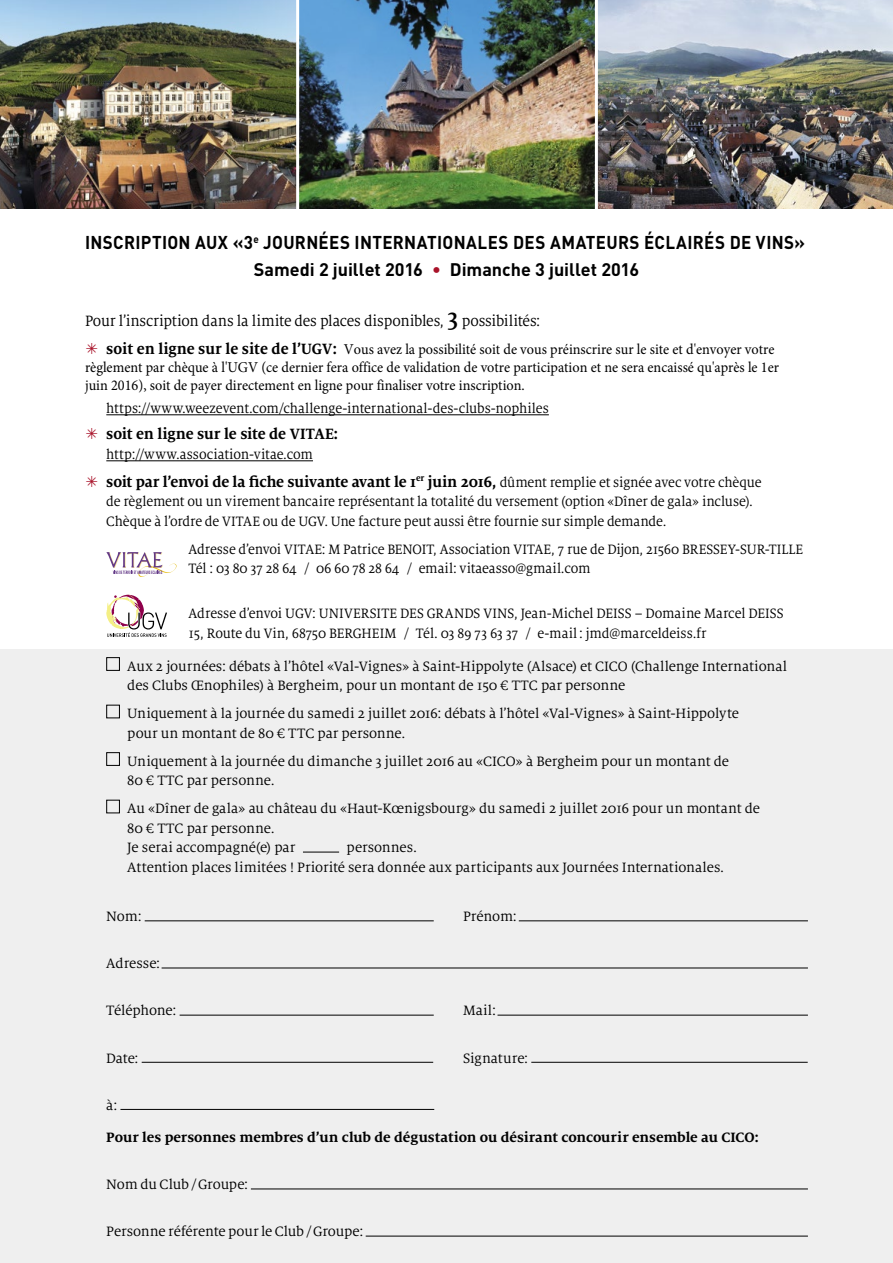
<style>
.page{position:relative;width:893px;height:1263px;background:#fff}
.page>*{position:absolute;margin:0;border:0;box-sizing:border-box;transform-origin:0 0}
.t1{font:700 18.3px "DIN";letter-spacing:.02em;color:#000;scale:.92 1}
.t2{font:700 18px "DIN";color:#000}
.t3{font:700 16.5px "Milo Serif Pro";letter-spacing:-.01em;color:#000;scale:.95 1}
.t4{font:16.5px "Milo Serif Pro";letter-spacing:-.01em;color:#000;scale:.95 1}
.t5{font:15px/19.5px "Milo Serif Pro";letter-spacing:-.005em;color:#000}
.t6{font:15px/19.5px "Milo Serif Pro";letter-spacing:-.005em;color:#000;scale:.95 1}
.t7{font:15px/18px "Minion Pro";color:#000;scale:.95 1}
.t8{font:700 15px "Milo Serif Pro";letter-spacing:-.005em;color:#000}
.s1{color:#a9132a}
.s2{font-weight:500;font-size:27px}
.s3{font-family:"Milo Serif Pro";font-weight:700;font-size:16.5px}
.s4{font-weight:400;font-size:15px}
</style>
<div class="page">
<div style="left:0;top:649px;width:893px;height:614px;background:#efefef"></div>
<hr style="left:106px;top:414px;width:443px;height:1px;background:#000">
<hr style="left:106px;top:460px;width:207px;height:1px;background:#000">
<svg style="left:107px;top:553px;width:70px;height:24px"></svg>
<svg style="left:106px;top:594px;width:61px;height:43px"></svg>
<div style="left:106px;top:657px;width:14px;height:14px;border:1px solid #000"></div>
<div style="left:106px;top:705px;width:14px;height:13px;border:1px solid #000"></div>
<div style="left:106px;top:752px;width:14px;height:14px;border:1px solid #000"></div>
<div style="left:106px;top:800px;width:14px;height:13px;border:1px solid #000"></div>
<hr style="left:303px;top:852px;width:36px;height:1px;background:#000">
<hr style="left:145px;top:920px;width:289px;height:1px;background:#000">
<hr style="left:519px;top:920px;width:289px;height:1px;background:#000">
<hr style="left:162px;top:968px;width:646px;height:1px;background:#000">
<hr style="left:180px;top:1015px;width:254px;height:1px;background:#000">
<hr style="left:497px;top:1015px;width:311px;height:1px;background:#000">
<hr style="left:142px;top:1062px;width:291px;height:1px;background:#000">
<hr style="left:531px;top:1062px;width:277px;height:1px;background:#000">
<hr style="left:120px;top:1109px;width:314px;height:1px;background:#000">
<hr style="left:251px;top:1189px;width:557px;height:1px;background:#000">
<hr style="left:366px;top:1236px;width:442px;height:1px;background:#000">
<img style="left:0;top:0;width:893px;height:208px">
<hr style="left:296px;top:0;width:3px;height:212px;background:#fff">
<hr style="left:595px;top:0;width:3px;height:212px;background:#fff">
<p class="t1" style="left:85px;top:231px;width:784px">INSCRIPTION AUX «3<sup>e</sup> JOURNÉES INTERNATIONALES DES AMATEURS ÉCLAIRÉS DE VINS»</p>
<p class="t2" style="left:254px;top:258px;width:387px">Samedi 2 juillet 2016 <span class="s1">•</span> Dimanche 3 juillet 2016</p>
<p class="t4" style="left:85px;top:312px;width:481px">Pour l’inscription dans la limite des places disponibles, <span class="s2">3</span> possibilités:</p>
<p class="t7" style="left:85px;top:340px;width:732px"><span class="s1">→</span> <span class="s3">soit en ligne sur le site de l’UGV:</span> Vous avez la possibilité soit de vous préinscrire sur le site et d'envoyer votre règlement par chèque à l'UGV (ce dernier fera office de validation de votre participation et ne sera encaissé qu'après le 1er juin 2016), soit de payer directement en ligne pour finaliser votre inscription.</p>
<p class="t6" style="left:106px;top:398px;width:467px">https://www.weezevent.com/challenge-international-des-clubs-nophiles</p>
<p class="t3" style="left:85px;top:425px;width:268px"><span class="s1">→</span> soit en ligne sur le site de VITAE:</p>
<p class="t6" style="left:106px;top:444px;width:219px">http://www.association-vitae.com</p>
<p class="t3" style="left:85px;top:472px;width:714px"><span class="s1">→</span> soit par l’envoi de la fiche suivante avant le 1<sup>er</sup> juin 2016, <span class="s4">dûment remplie et signée avec votre chèque</span></p>
<p class="t6" style="left:106px;top:492px;width:682px">de règlement ou un virement bancaire représentant la totalité du versement (option «Dîner de gala» incluse).<br>Chèque à l’ordre de VITAE ou de UGV. Une facture peut aussi être fournie sur simple demande.</p>
<p class="t6" style="left:189px;top:539px;width:648px">Adresse d’envoi VITAE: M Patrice BENOIT, Association VITAE, 7 rue de Dijon, 21560 BRESSEY-SUR-TILLE<br>Tél : 03 80 37 28 64 / 06 60 78 28 64 / email: vitaeasso@gmail.com</p>
<p class="t6" style="left:189px;top:604px;width:628px">Adresse d’envoi UGV: UNIVERSITE DES GRANDS VINS, Jean-Michel DEISS – Domaine Marcel DEISS<br>15, Route du Vin, 68750 BERGHEIM / Tél. 03 89 73 63 37 / e-mail: jmd@marceldeiss.fr</p>
<p class="t5" style="left:127px;top:656px;width:661px">Aux 2 journées: débats à l’hôtel «Val-Vignes» à Saint-Hippolyte (Alsace) et CICO (Challenge International des Clubs Œnophiles) à Bergheim, pour un montant de 150 € TTC par personne</p>
<p class="t5" style="left:127px;top:704px;width:613px">Uniquement à la journée du samedi 2 juillet 2016: débats à l’hôtel «Val-Vignes» à Saint-Hippolyte pour un montant de 80 € TTC par personne.</p>
<p class="t5" style="left:127px;top:751px;width:603px">Uniquement à la journée du dimanche 3 juillet 2016 au «CICO» à Bergheim pour un montant de<br>80 € TTC par personne.</p>
<p class="t5" style="left:127px;top:799px;width:634px">Au «Dîner de gala» au château du «Haut-Kœnigsbourg» du samedi 2 juillet 2016 pour un montant de<br>80 € TTC par personne.<br>Je serai accompagné(e) par</p>
<p class="t5" style="left:127px;top:838px;width:598px;text-indent:219px">personnes.<br>Attention places limitées ! Priorité sera donnée aux participants aux Journées Internationales.</p>
<p class="t5" style="left:106px;top:907px;width:37px">Nom:</p>
<p class="t5" style="left:463px;top:907px;width:55px">Prénom:</p>
<p class="t5" style="left:106px;top:954px;width:55px">Adresse:</p>
<p class="t5" style="left:106px;top:1001px;width:72px">Téléphone:</p>
<p class="t5" style="left:463px;top:1001px;width:35px">Mail:</p>
<p class="t5" style="left:106px;top:1048px;width:34px">Date:</p>
<p class="t5" style="left:463px;top:1048px;width:67px">Signature:</p>
<p class="t5" style="left:106px;top:1095px;width:13px">à:</p>
<p class="t8" style="left:106px;top:1128px;width:654px">Pour les personnes membres d’un club de dégustation ou désirant concourir ensemble au CICO:</p>
<p class="t5" style="left:106px;top:1175px;width:143px">Nom du Club/Groupe:</p>
<p class="t5" style="left:106px;top:1222px;width:258px">Personne référente pour le Club/Groupe:</p>
</div>
